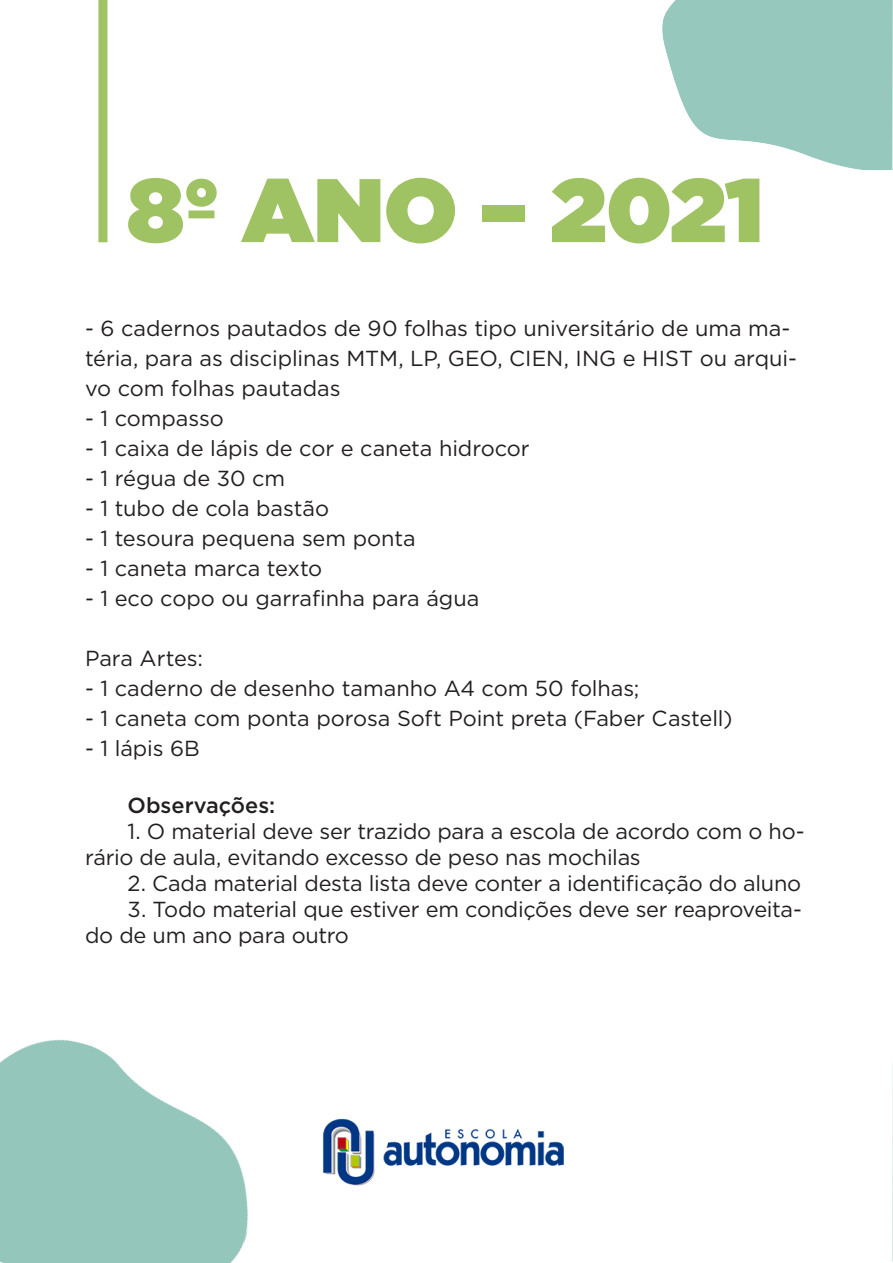
<style>
.page{position:relative;width:893px;height:1263px;background:#fff}
.page>*{position:absolute;margin:0;border:0;box-sizing:border-box;transform-origin:0 0}
.t1{font:900 90px "Gotham";letter-spacing:-.005em;color:#9fc263}
.t2{font:21.75px/30px "Gotham";letter-spacing:-.01em;color:#231f20}
.t3{font:500 21.75px "Gotham";color:#231f20}
</style>
<div class="page">
<img style="left:323px;top:1118px;width:241px;height:68px">
<div style="left:98px;top:0;width:9px;height:242px;background:#9fc263"></div>
<img style="left:662px;top:0;width:231px;height:170px">
<img style="left:0;top:1039px;width:248px;height:224px">
<img style="left:892px;top:1063px;width:1px;height:199px">
<p class="t1" style="left:127px;top:146px;width:638px">8º ANO – 2021</p>
<p class="t2" style="left:85px;top:313px;width:713px">- 6 cadernos pautados de 90 folhas tipo universitário de uma ma&shy;téria, para as disciplinas MTM, LP, GEO, CIEN, ING e HIST ou arqui&shy;vo com folhas pautadas</p>
<p class="t2" style="left:85px;top:403px;width:140px">- 1 compasso</p>
<p class="t2" style="left:85px;top:433px;width:446px">- 1 caixa de lápis de cor e caneta hidrocor</p>
<p class="t2" style="left:85px;top:463px;width:202px">- 1 régua de 30 cm</p>
<p class="t2" style="left:85px;top:493px;width:246px">- 1 tubo de cola bastão</p>
<p class="t2" style="left:85px;top:523px;width:332px">- 1 tesoura pequena sem ponta</p>
<p class="t2" style="left:85px;top:553px;width:239px">- 1 caneta marca texto</p>
<p class="t2" style="left:85px;top:583px;width:396px">- 1 eco copo ou garrafinha para água</p>
<p class="t2" style="left:85px;top:643px;width:119px">Para Artes:</p>
<p class="t2" style="left:85px;top:673px;width:556px">- 1 caderno de desenho tamanho A4 com 50 folhas;</p>
<p class="t2" style="left:85px;top:703px;width:649px">- 1 caneta com ponta porosa Soft Point preta (Faber Castell)</p>
<p class="t2" style="left:85px;top:733px;width:116px">- 1 lápis 6B</p>
<p class="t3" style="left:128px;top:790px;width:149px">Observações:</p>
<p class="t2" style="left:85px;top:817px;width:721px;line-height:26.1px;text-indent:43px">1. O material deve ser trazido para a escola de acordo com o ho&shy;rário de aula, evitando excesso de peso nas mochilas</p>
<p class="t2" style="left:128px;top:868px;width:675px">2. Cada material desta lista deve conter a identificação do aluno</p>
<p class="t2" style="left:85px;top:896px;width:718px;line-height:26.1px;text-indent:43px">3. Todo material que estiver em condições deve ser reaproveita&shy;do de um ano para outro</p>
</div>
